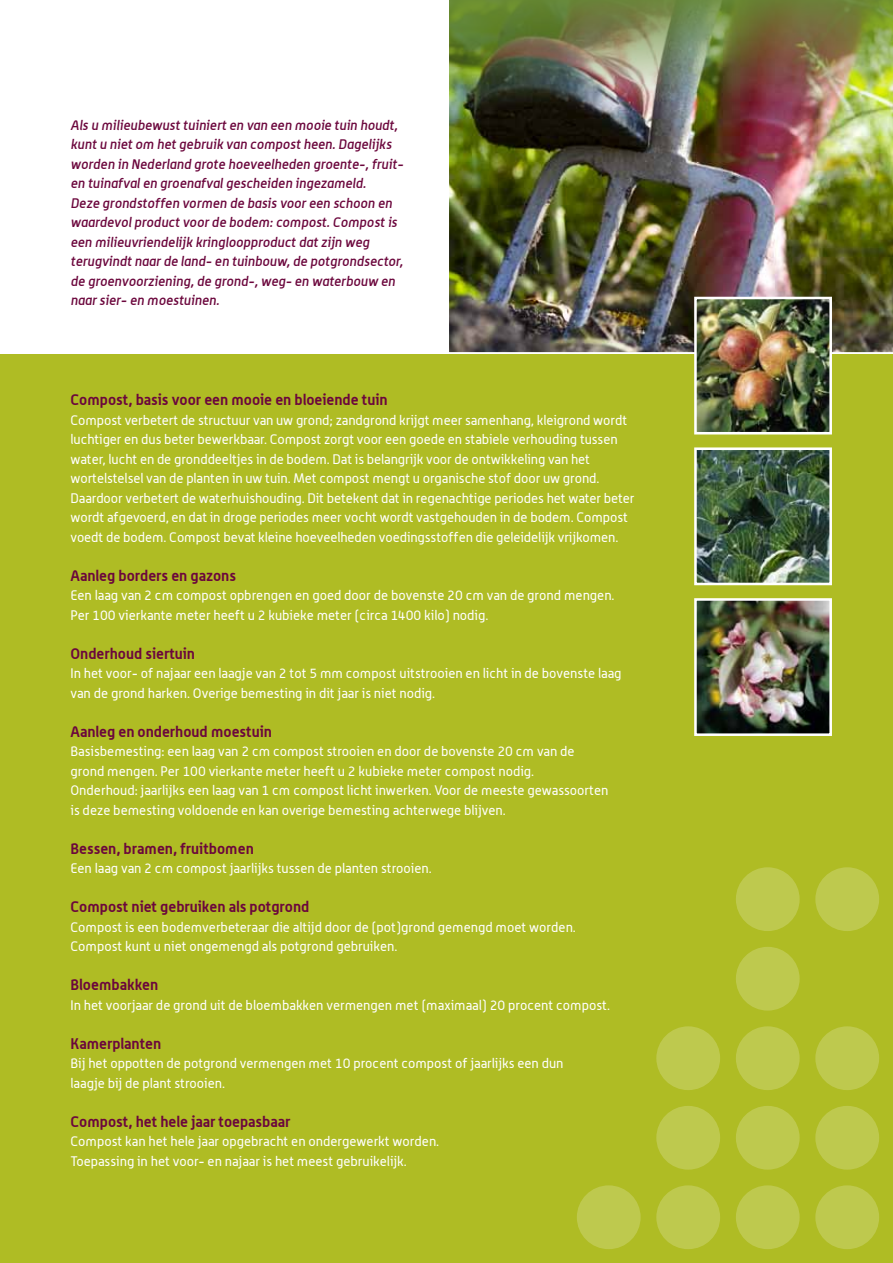
<style>
.page{position:relative;width:893px;height:1263px;background:#fff}
.page>*{position:absolute;margin:0;border:0;box-sizing:border-box;transform-origin:0 0}
.t1{font:700 15px "Alwyn";color:#6b063c}
.t2{font:13.5px/19.5px "Alwyn";color:#fff}
.t3{font:italic 500 13.5px/19.5px "Alwyn";color:#6b063c}
</style>
<div class="page">
<img style="left:449px;top:136px;width:444px;height:217px">
<div style="left:0;top:354px;width:893px;height:909px;background:#afbc24"></div>
<img style="left:449px;top:0;width:444px;height:136px">
<img style="left:698px;top:301px;width:130px;height:129px">
<div style="left:694px;top:297px;width:138px;height:137px;border:3px solid #fff"></div>
<img style="left:698px;top:451px;width:130px;height:130px">
<div style="left:694px;top:447px;width:138px;height:138px;border:3px solid #fff"></div>
<img style="left:698px;top:602px;width:130px;height:130px">
<div style="left:694px;top:598px;width:138px;height:138px;border:3px solid #fff"></div>
<div style="left:577px;top:1185px;width:64px;height:64px;background:#bec94e;border-radius:50%"></div>
<div style="left:656px;top:1185px;width:64px;height:64px;background:#bec94e;border-radius:50%"></div>
<div style="left:656px;top:1106px;width:64px;height:64px;background:#bec94e;border-radius:50%"></div>
<div style="left:656px;top:1026px;width:64px;height:64px;background:#bec94e;border-radius:50%"></div>
<div style="left:736px;top:1185px;width:64px;height:64px;background:#bec94e;border-radius:50%"></div>
<div style="left:736px;top:1106px;width:64px;height:64px;background:#bec94e;border-radius:50%"></div>
<div style="left:736px;top:1026px;width:64px;height:64px;background:#bec94e;border-radius:50%"></div>
<div style="left:736px;top:947px;width:64px;height:63px;background:#bec94e;border-radius:50%"></div>
<div style="left:736px;top:867px;width:64px;height:64px;background:#bec94e;border-radius:50%"></div>
<div style="left:815px;top:1185px;width:64px;height:64px;background:#bec94e;border-radius:50%"></div>
<div style="left:815px;top:1106px;width:64px;height:64px;background:#bec94e;border-radius:50%"></div>
<div style="left:815px;top:1026px;width:64px;height:64px;background:#bec94e;border-radius:50%"></div>
<div style="left:815px;top:867px;width:64px;height:64px;background:#bec94e;border-radius:50%"></div>
<p class="t3" style="left:71px;top:115px;width:334px">Als u milieubewust tuiniert en van een mooie tuin houdt, kunt u niet om het gebruik van compost heen. Dagelijks worden in Nederland grote hoeveelheden groente-, fruit&shy;en tuinafval en groenafval gescheiden ingezameld.<br>Deze grondstoffen vormen de basis voor een schoon en waardevol product voor de bodem: compost. Compost is een milieuvriendelijk kringloopproduct dat zijn weg terugvindt naar de land- en tuinbouw, de potgrondsector, de groenvoorziening, de grond-, weg- en waterbouw en naar sier- en moestuinen.</p>
<p class="t1" style="left:71px;top:390px;width:318px">Compost, basis voor een mooie en bloeiende tuin</p>
<p class="t2" style="left:71px;top:410px;width:566px">Compost verbetert de structuur van uw grond; zandgrond krijgt meer samenhang, kleigrond wordt luchtiger en dus beter bewerkbaar. Compost zorgt voor een goede en stabiele verhouding tussen water, lucht en de gronddeeltjes in de bodem. Dat is belangrijk voor de ontwikkeling van het wortelstelsel van de planten in uw tuin. Met compost mengt u organische stof door uw grond.<br>Daardoor verbetert de waterhuishouding. Dit betekent dat in regenachtige periodes het water beter wordt afgevoerd, en dat in droge periodes meer vocht wordt vastgehouden in de bodem. Compost voedt de bodem. Compost bevat kleine hoeveelheden voedingsstoffen die geleidelijk vrijkomen.</p>
<p class="t1" style="left:71px;top:566px;width:167px">Aanleg borders en gazons</p>
<p class="t2" style="left:71px;top:585px;width:546px">Een laag van 2 cm compost opbrengen en goed door de bovenste 20 cm van de grond mengen.<br>Per 100 vierkante meter heeft u 2 kubieke meter (circa 1400 kilo) nodig.</p>
<p class="t1" style="left:71px;top:644px;width:126px">Onderhoud siertuin</p>
<p class="t2" style="left:71px;top:663px;width:553px">In het voor- of najaar een laagje van 2 tot 5 mm compost uitstrooien en licht in de bovenste laag van de grond harken. Overige bemesting in dit jaar is niet nodig.</p>
<p class="t1" style="left:71px;top:722px;width:203px">Aanleg en onderhoud moestuin</p>
<p class="t2" style="left:71px;top:741px;width:539px">Basisbemesting: een laag van 2 cm compost strooien en door de bovenste 20 cm van de grond mengen. Per 100 vierkante meter heeft u 2 kubieke meter compost nodig.<br>Onderhoud: jaarlijks een laag van 1 cm compost licht inwerken. Voor de meeste gewassoorten is deze bemesting voldoende en kan overige bemesting achterwege blijven.</p>
<p class="t1" style="left:71px;top:839px;width:185px">Bessen, bramen, fruitbomen</p>
<p class="t2" style="left:71px;top:858px;width:363px">Een laag van 2 cm compost jaarlijks tussen de planten strooien.</p>
<p class="t1" style="left:71px;top:897px;width:240px">Compost niet gebruiken als potgrond</p>
<p class="t2" style="left:71px;top:917px;width:507px">Compost is een bodemverbeteraar die altijd door de (pot)grond gemengd moet worden.<br>Compost kunt u niet ongemengd als potgrond gebruiken.</p>
<p class="t1" style="left:71px;top:975px;width:89px">Bloembakken</p>
<p class="t2" style="left:71px;top:995px;width:541px">In het voorjaar de grond uit de bloembakken vermengen met (maximaal) 20 procent compost.</p>
<p class="t1" style="left:71px;top:1034px;width:92px">Kamerplanten</p>
<p class="t2" style="left:71px;top:1053px;width:495px">Bij het oppotten de potgrond vermengen met 10 procent compost of jaarlijks een dun laagje bij de plant strooien.</p>
<p class="t1" style="left:71px;top:1112px;width:221px">Compost, het hele jaar toepasbaar</p>
<p class="t2" style="left:71px;top:1131px;width:370px">Compost kan het hele jaar opgebracht en ondergewerkt worden.<br>Toepassing in het voor- en najaar is het meest gebruikelijk.</p>
</div>
